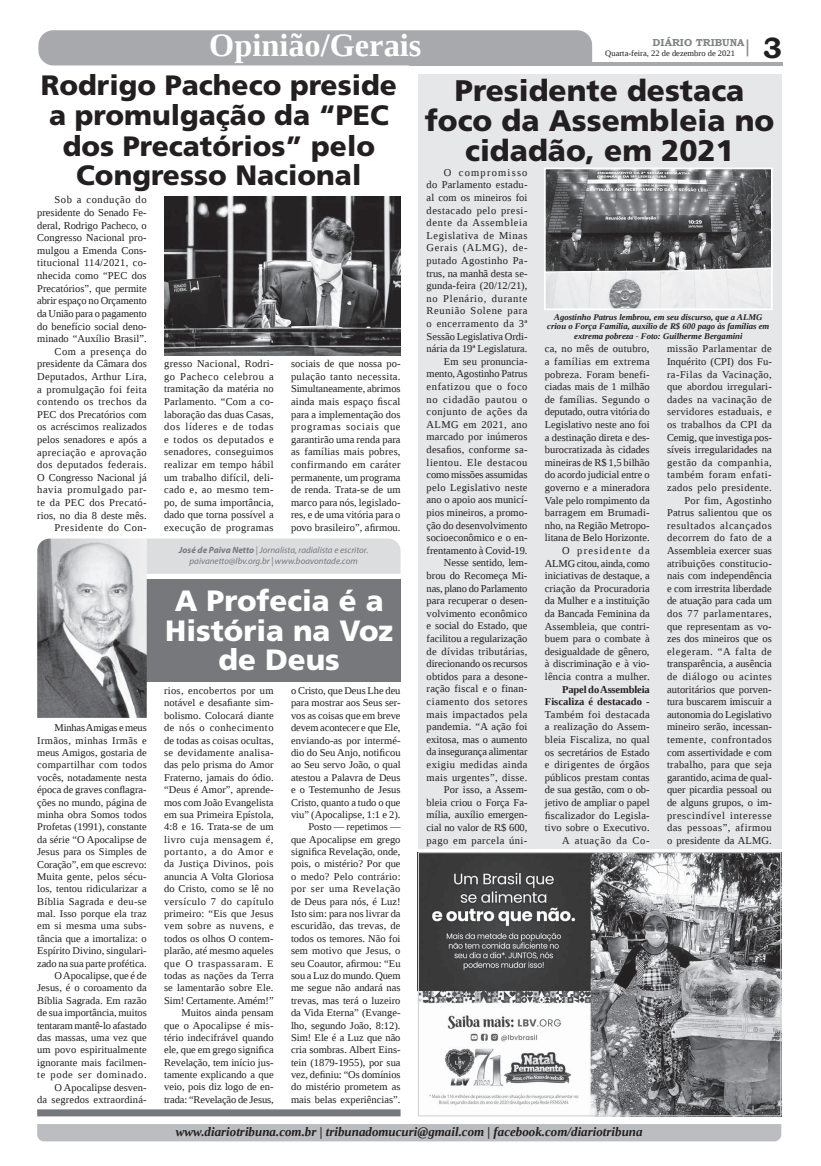
<style>
.page{position:relative;width:821px;height:1166px;background:#fff}
.page>*{position:absolute;margin:0;border:0;box-sizing:border-box;transform-origin:0 0}
.t1{font:700 32.38px "Liberation Serif";color:#fff}
.t2{font:900 29.75px/29.8px "Frutiger LT Std";color:#231f20;text-align:center}
.t3{font:900 29.31px/29.8px "Frutiger LT Std";color:#fff;text-align:center}
.t4{font:700 29.31px "Bookman Old Style";color:#231f20}
.t5{font:900 28px/29.8px "Frutiger LT Std";color:#231f20;text-align:center}
.t6{font:italic 700 12.95px "Liberation Serif";color:#231f20}
.t7{font:10.5px/12.6px "Liberation Serif";letter-spacing:.01em;color:#231f20;text-align:right}
.t8{font:10.33px/12.4px "Liberation Serif";color:#231f20;text-align:right}
.t9{font:700 10.06px "Bookman Old Style";color:#808285}
.t10{font:italic 9.01px/10.8px "Myriad Pro";color:#76787b;text-align:center}
.t11{font:italic 700 8.75px/9.6px "Liberation Serif";color:#231f20;text-align:center}
.t12{font:8.4px "Liberation Serif";color:#231f20}
.s1{font-weight:700}
</style>
<div class="page">
<hr style="left:409px;top:62px;width:374px;height:3px;background:#a8a9ad">
<div style="left:38px;top:30px;width:554px;height:35px;background:#a8a9ad"></div>
<svg style="left:747px;top:39px;width:1px;height:17px"></svg>
<div style="left:37px;top:1124px;width:744px;height:17px;background:#bcbdc0"></div>
<div style="left:418px;top:74px;width:363px;height:775px;background:#e6e7e9"></div>
<img style="left:547px;top:171px;width:223px;height:136px">
<div style="left:544px;top:168px;width:229px;height:142px;border:2px solid #fff"></div>
<img style="left:420px;top:854px;width:359px;height:260px">
<div style="left:418px;top:852px;width:363px;height:264px;border:1px solid #d1d2d4"></div>
<img style="left:164px;top:196px;width:237px;height:159px">
<div style="left:146px;top:579px;width:255px;height:103px;background:#76787b"></div>
<div style="left:147px;top:538px;width:254px;height:36px;background:#dcdddf"></div>
<img style="left:37px;top:538px;width:110px;height:180px">
<div style="left:37px;top:1109px;width:364px;height:7px;background:#76787b"></div>
<h1 class="t1" style="left:209px;top:24px;width:214px">Opinião/Gerais</h1>
<p class="t9" style="left:653px;top:35px;width:93px">DIÁRIO TRIBUNA</p>
<p class="t12" style="left:605px;top:48px;width:131px">Quarta-feira, 22 de dezembro de 2021</p>
<h3 class="t4" style="left:763px;top:27px;width:21px">3</h3>
<h3 class="t5" style="left:41px;top:71px;width:358px">Rodrigo Pacheco preside a promulgação da “PEC dos Precatórios” pelo<br>Congresso Nacional</h3>
<p class="t7" style="left:37px;top:194px;width:111px">Sob a condução do presidente do Senado Fe&shy;deral, Rodrigo Pacheco, o<br>Congresso Nacional pro&shy;mulgou a Emenda Cons&shy;titucional 114/2021, co&shy;nhecida como “PEC dos<br>Precatórios”, que permite abrir espaço no Orçamento da União para o pagamento do benefício social deno&shy;minado “Auxílio Brasil”.<br>Com a presença do presidente da Câmara dos<br>Deputados, Arthur Lira, a promulgação foi feita contendo os trechos da<br>PEC dos Precatórios com os acréscimos realizados pelos senadores e após a apreciação e aprovação dos deputados federais.<br>O Congresso Nacional já havia promulgado par&shy;te da PEC dos Precató&shy;rios, no dia 8 deste mês.<br>Presidente do Con-</p>
<p class="t7" style="left:164px;top:357px;width:111px;text-align:justify">gresso Nacional, Rodri&shy;go Pacheco celebrou a tramitação da matéria no Parlamento. “Com a co&shy;laboração das duas Casas, dos líderes e de todas e todos os deputados e senadores, conseguimos realizar em tempo hábil um trabalho difícil, deli&shy;cado e, ao mesmo tem&shy;po, de suma importância, dado que torna possível a execução de programas</p>
<p class="t7" style="left:291px;top:357px;width:111px;text-align:justify">sociais de que nossa po&shy;pulação tanto necessita.<br>Simultaneamente, abrimos ainda mais espaço fiscal para a implementação dos programas sociais que garantirão uma renda para as famílias mais pobres, confirmando em caráter permanente, um programa de renda. Trata-se de um marco para nós, legislado&shy;res, e de uma vitória para o povo brasileiro”, afirmou.</p>
<p class="t10" style="left:179px;top:545px;width:191px"><span class="s1">José de Paiva Netto</span> | Jornalista, radialista e escritor. paivanetto@lbv.org.br | www.boavontade.com</p>
<p class="t8" style="left:37px;top:721px;width:111px">Minhas Amigas e meus<br>Irmãos, minhas Irmãs e meus Amigos, gostaria de compartilhar com todos vocês, notadamente nesta época de graves conflagra&shy;ções no mundo, página de minha obra Somos todos<br>Profetas (1991), constante da série “O Apocalipse de<br>Jesus para os Simples de<br>Coração”, em que escrevo:<br>Muita gente, pelos sécu&shy;los, tentou ridicularizar a<br>Bíblia Sagrada e deu-se mal. Isso porque ela traz em si mesma uma subs&shy;tância que a imortaliza: o<br>Espírito Divino, singulari&shy;zado na sua parte profética.<br>O Apocalipse, que é de<br>Jesus, é o coroamento da<br>Bíblia Sagrada. Em razão de sua importância, muitos tentaram mantê-lo afastado das massas, uma vez que um povo espiritualmente ignorante mais facilmen&shy;te pode ser dominado.<br>O Apocalipse desven-<br>da segredos extraordiná-</p>
<h3 class="t3" style="left:165px;top:585px;width:230px">A Profecia é a<br>História na Voz de Deus</h3>
<p class="t8" style="left:164px;top:684px;width:111px">rios, encobertos por um notável e desafiante sim&shy;bolismo. Colocará diante de nós o conhecimento de todas as coisas ocultas, se devidamente analisa&shy;das pelo prisma do Amor<br>Fraterno, jamais do ódio. “Deus é Amor”, aprende&shy;mos com João Evangelista em sua Primeira Epístola,<br>4:8 e 16. Trata-se de um livro cuja mensagem é, portanto, a do Amor e da Justiça Divinos, pois anuncia A Volta Gloriosa do Cristo, como se lê no versículo 7 do capítulo primeiro: “Eis que Jesus vem sobre as nuvens, e todos os olhos O contem&shy;plarão, até mesmo aqueles que O traspassaram. E todas as nações da Terra se lamentarão sobre Ele.<br>Sim! Certamente. Amém!”<br>Muitos ainda pensam que o Apocalipse é mis&shy;tério indecifrável quando ele, que em grego significa<br>Revelação, tem início jus&shy;tamente explicando a que veio, pois diz logo de en&shy;trada: “Revelação de Jesus,</p>
<p class="t8" style="left:291px;top:684px;width:111px">o Cristo, que Deus Lhe deu para mostrar aos Seus ser&shy;vos as coisas que em breve devem acontecer e que Ele, enviando-as por intermé&shy;dio do Seu Anjo, notificou ao Seu servo João, o qual atestou a Palavra de Deus e o Testemunho de Jesus<br>Cristo, quanto a tudo o que viu” (Apocalipse, 1:1 e 2).<br>Posto — repetimos — que Apocalipse em grego significa Revelação, onde, pois, o mistério? Por que o medo? Pelo contrário: por ser uma Revelação de Deus para nós, é Luz!<br>Isto sim: para nos livrar da escuridão, das trevas, de todos os temores. Não foi sem motivo que Jesus, o seu Coautor, afirmou: “Eu sou a Luz do mundo. Quem me segue não andará nas trevas, mas terá o luzeiro da Vida Eterna” (Evange&shy;lho, segundo João, 8:12).<br>Sim! Ele é a Luz que não cria sombras. Albert Eins&shy;tein (1879-1955), por sua vez, definiu: “Os domínios do mistério prometem as mais belas experiências”.</p>
<h2 class="t2" style="left:425px;top:76px;width:351px">Presidente destaca foco da Assembleia no cidadão, em 2021</h2>
<p class="t7" style="left:427px;top:166px;width:102px">O compromisso<br>do Parlamento estadu&shy;al com os mineiros foi destacado pelo presi&shy;dente da Assembleia<br>Legislativa de Minas<br>Gerais (ALMG), de&shy;putado Agostinho Pa&shy;trus, na manhã desta se&shy;gunda-feira (20/12/21), no Plenário, durante<br>Reunião Solene para o encerramento da 3ª<br>Sessão Legislativa Ordi&shy;nária da 19ª Legislatura.<br>Em seu pronuncia&shy;mento, Agostinho Patrus enfatizou que o foco no cidadão pautou o conjunto de ações da<br>ALMG em 2021, ano marcado por inúmeros desafios, conforme sa&shy;lientou. Ele destacou como missões assumidas pelo Legislativo neste ano o apoio aos municí&shy;pios mineiros, a promo&shy;ção do desenvolvimento socioeconômico e o en&shy;frentamento à Covid-19.<br>Nesse sentido, lem&shy;brou do Recomeça Mi&shy;nas, plano do Parlamento para recuperar o desen&shy;volvimento econômico e social do Estado, que facilitou a regularização de dívidas tributárias, direcionando os recursos obtidos para a desone&shy;ração fiscal e o finan&shy;ciamento dos setores mais impactados pela pandemia. “A ação foi exitosa, mas o aumento da insegurança alimentar exigiu medidas ainda mais urgentes”, disse.<br>Por isso, a Assem&shy;bleia criou o Força Fa&shy;mília, auxílio emergen&shy;cial no valor de R$ 600, pago em parcela úni-</p>
<p class="t11" style="left:547px;top:312px;width:224px">Agostinho Patrus lembrou, em seu discurso, que a ALMG criou o Força Família, auxílio de R$ 600 pago às famílias em extrema pobreza - Foto: Guilherme Bergamini</p>
<p class="t7" style="left:545px;top:342px;width:106px">ca, no mês de outubro, a famílias em extrema pobreza. Foram benefi&shy;ciadas mais de 1 milhão de famílias. Segundo o deputado, outra vitória do<br>Legislativo neste ano foi a destinação direta e des&shy;burocratizada às cidades mineiras de R$ 1,5 bilhão do acordo judicial entre o governo e a mineradora<br>Vale pelo rompimento da barragem em Brumadi&shy;nho, na Região Metropo&shy;litana de Belo Horizonte.<br>O presidente da<br>ALMG citou, ainda, como iniciativas de destaque, a criação da Procuradoria da Mulher e a instituição da Bancada Feminina da<br>Assembleia, que contri&shy;buem para o combate à desigualdade de gênero, à discriminação e à vio&shy;lência contra a mulher.</p>
<p class="t7" style="left:545px;top:683px;width:106px"><span class="s1">Papel do Assembleia<br>Fiscaliza é destacado</span> -<br>Também foi destacada a realização do Assem&shy;bleia Fiscaliza, no qual os secretários de Estado e dirigentes de órgãos públicos prestam contas de sua gestão, com o ob&shy;jetivo de ampliar o papel fiscalizador do Legisla&shy;tivo sobre o Executivo.<br>A atuação da Co-</p>
<p class="t7" style="left:667px;top:342px;width:106px">missão Parlamentar de<br>Inquérito (CPI) dos Fu&shy;ra-Filas da Vacinação, que abordou irregulari&shy;dades na vacinação de servidores estaduais, e os trabalhos da CPI da<br>Cemig, que investiga pos&shy;síveis irregularidades na gestão da companhia, também foram enfati&shy;zados pelo presidente.<br>Por fim, Agostinho<br>Patrus salientou que os resultados alcançados decorrem do fato de a<br>Assembleia exercer suas atribuições constitucio&shy;nais com independência e com irrestrita liberdade de atuação para cada um dos 77 parlamentares, que representam as vo&shy;zes dos mineiros que os elegeram. “A falta de transparência, a ausência de diálogo ou acintes autoritários que porven&shy;tura buscarem imiscuir a autonomia do Legislativo mineiro serão, incessan&shy;temente, confrontados com assertividade e com trabalho, para que seja garantido, acima de qual&shy;quer picardia pessoal ou de alguns grupos, o im&shy;prescindível interesse das pessoas”, afirmou o presidente da ALMG.</p>
<p class="t6" style="left:176px;top:1123px;width:468px">www.diariotribuna.com.br | tribunadomucuri@gmail.com | facebook.com/diariotribuna</p>
</div>
